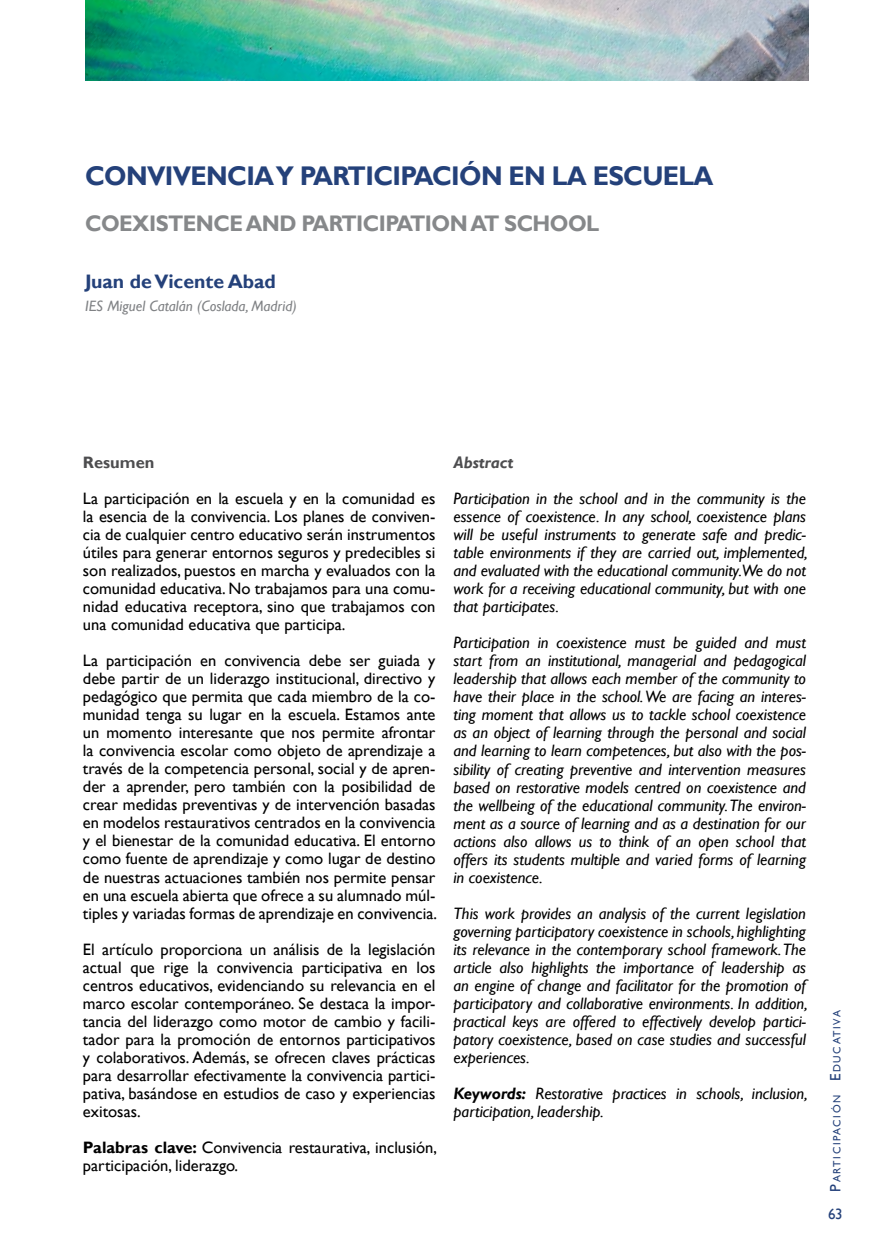
<style>
.page{position:relative;width:889px;height:1255px;background:#fff}
.page>*{position:absolute;margin:0;border:0;box-sizing:border-box;transform-origin:0 0}
.t1{font:700 27px "Gill Sans";letter-spacing:-.025em;color:#24417a;scale:.95 1}
.t2{font:700 22.5px "Gill Sans";letter-spacing:-.025em;color:#86888a;scale:.95 1}
.t3{font:700 19.5px "Gill Sans";color:#24417a}
.t4{font:16.5px/18px "Gill Sans";color:#000;text-align:justify}
.t5{font:italic 16.5px/18px "Gill Sans";color:#000;text-align:justify}
.t6{font:italic 700 16.5px "Gill Sans";color:#4d4d4f}
.t7{font:700 16.5px "Gill Sans";color:#4d4d4f}
.t8{font:italic 15px "Gill Sans";color:#808285}
.t9{font:15px "Gill Sans";color:#24417a}
.t10{font:10.5px "Gill Sans";letter-spacing:.155em;color:#24417a}
.s1{font-weight:700}
.s2{font-size:15px}
</style>
<div class="page">
<img style="left:85px;top:0;width:723px;height:81px">
<h1 class="t1" style="left:85px;top:160px;width:663px">CONVIVENCIA Y PARTICIPACIÓN EN LA ESCUELA</h1>
<h2 class="t2" style="left:85px;top:210px;width:543px">COEXISTENCE AND PARTICIPATION AT SCHOOL</h2>
<p class="t3" style="left:85px;top:270px;width:192px">Juan de Vicente Abad</p>
<p class="t8" style="left:85px;top:297px;width:213px">IES Miguel Catalán (Coslada, Madrid)</p>
<p class="t7" style="left:83px;top:453px;width:73px">Resumen</p>
<p class="t4" style="left:83px;top:490px;width:354px">La participación en la escuela y en la comunidad es la esencia de la convivencia. Los planes de conviven&shy;cia de cualquier centro educativo serán instrumentos útiles para generar entornos seguros y predecibles si son realizados, puestos en marcha y evaluados con la comunidad educativa. No trabajamos para una comu&shy;nidad educativa receptora, sino que trabajamos con una comunidad educativa que participa.</p>
<p class="t4" style="left:83px;top:652px;width:356px">La participación en convivencia debe ser guiada y debe partir de un liderazgo institucional, directivo y pedagógico que permita que cada miembro de la co&shy;munidad tenga su lugar en la escuela. Estamos ante un momento interesante que nos permite afrontar la convivencia escolar como objeto de aprendizaje a través de la competencia personal, social y de apren&shy;der a aprender, pero también con la posibilidad de crear medidas preventivas y de intervención basadas en modelos restaurativos centrados en la convivencia y el bienestar de la comunidad educativa. El entorno como fuente de aprendizaje y como lugar de destino de nuestras actuaciones también nos permite pensar en una escuela abierta que ofrece a su alumnado múl&shy;tiples y variadas formas de aprendizaje en convivencia.</p>
<p class="t4" style="left:83px;top:940px;width:354px">El artículo proporciona un análisis de la legislación actual que rige la convivencia participativa en los centros educativos, evidenciando su relevancia en el marco escolar contemporáneo. Se destaca la impor&shy;tancia del liderazgo como motor de cambio y facili&shy;tador para la promoción de entornos participativos y colaborativos. Además, se ofrecen claves prácticas para desarrollar efectivamente la convivencia partici&shy;pativa, basándose en estudios de caso y experiencias exitosas.</p>
<p class="t4" style="left:83px;top:1138px;width:356px"><span class="s1">Palabras clave:</span> Convivencia restaurativa, inclusión, participación, liderazgo.</p>
<p class="t6" style="left:453px;top:453px;width:62px">Abstract</p>
<p class="t5" style="left:453px;top:490px;width:356px">Participation in the school and in the community is the essence of coexistence. In any school, coexistence plans will be useful instruments to generate safe and predic&shy;table environments if they are carried out, implemented, and evaluated with the educational community.We do not work for a receiving educational community, but with one that participates.</p>
<p class="t5" style="left:453px;top:634px;width:354px">Participation in coexistence must be guided and must start from an institutional, managerial and pedagogical leadership that allows each member of the community to have their place in the school. We are facing an interes&shy;ting moment that allows us to tackle school coexistence as an object of learning through the personal and social and learning to learn competences, but also with the pos&shy;sibility of creating preventive and intervention measures based on restorative models centred on coexistence and the wellbeing of the educational community. The environ&shy;ment as a source of learning and as a destination for our actions also allows us to think of an open school that offers its students multiple and varied forms of learning in coexistence.</p>
<p class="t5" style="left:453px;top:904px;width:356px">This work provides an analysis of the current legislation governing participatory coexistence in schools, highlighting its relevance in the contemporary school framework. The article also highlights the importance of leadership as an engine of change and facilitator for the promotion of participatory and collaborative environments. In addition, practical keys are offered to effectively develop partici&shy;patory coexistence, based on case studies and successful experiences.</p>
<p class="t5" style="left:453px;top:1084px;width:356px"><span class="s1">Keywords:</span> Restorative practices in schools, inclusion, participation, leadership.</p>
<p class="t10" style="left:831px;top:1191px;width:183px;rotate:-90deg"><span class="s2">P</span>articipación <span class="s2">E</span>ducativa</p>
<p class="t9" style="left:828px;top:1204px;width:16px">63</p>
</div>
